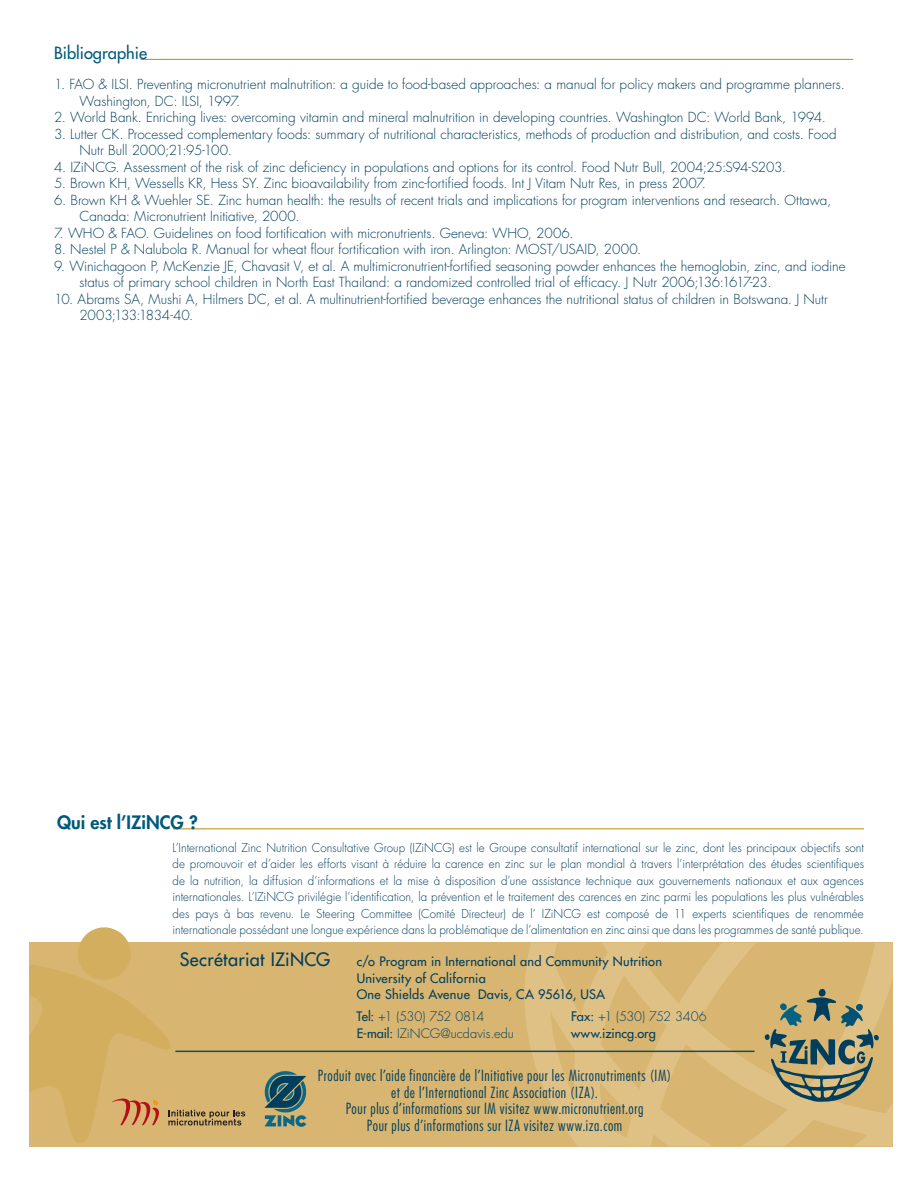
<style>
.page{position:relative;width:918px;height:1188px;background:#fff}
.page>*{position:absolute;margin:0;border:0;box-sizing:border-box;transform-origin:0 0}
.content{font:500 18px "Futura Std";letter-spacing:.015em;color:#003e5e}
.reference_head{font:800 18px "Futura Std";color:#005a7b}
.reference_head-2{font:500 16.5px "Futura Std";color:#005a7b}
.content-2{font:300 condensed 15px "Futura Std";letter-spacing:.04em;color:#003e5e}
.reference_content{font:300 13.5px/16.5px "Futura Std";color:#003e5e}
.content-3{font:500 12.75px/16.5px "Futura Std";letter-spacing:.02em;color:#003e5e}
.content-4{font:300 12.75px "Futura Std";letter-spacing:-.005em;color:#003e5e}
.content-5{font:300 12.75px "Futura Std";letter-spacing:-.06em;color:#003e5e}
.content-6{font:500 12.75px "Futura Std";color:#003e5e}
.reference_content-2{font:300 12px/16.5px "Futura Std";letter-spacing:.005em;color:#003e5e;text-align:justify;scale:.96 1}
.s1{font-weight:500}
</style>
<div class="page">
<div style="left:29px;top:942px;width:864px;height:204px;background:#d8b570"></div>
<svg style="left:494px;top:943px;width:116px;height:138px"></svg>
<svg style="left:610px;top:942px;width:283px;height:204px"></svg>
<svg style="left:541px;top:988px;width:339px;height:158px"></svg>
<hr style="left:175px;top:1051px;width:580px;height:1px;background:#003e5e">
<hr style="left:173px;top:829px;width:691px;height:1px;background:#bb8c07">
<svg style="left:264px;top:1071px;width:43px;height:56px"></svg>
<svg style="left:29px;top:927px;width:216px;height:216px"></svg>
<hr style="left:140px;top:59px;width:713px;height:1px;background:#bb8c07">
<p class="reference_head-2" style="left:54px;top:43px;width:95px">Bibliographie</p>
<p class="reference_content" style="left:80px;top:76px;width:767px;text-indent:-26px">1. FAO &amp; ILSI. Preventing micronutrient malnutrition: a guide to food-based approaches: a manual for policy makers and programme planners.<br>Washington, DC: ILSI, 1997.</p>
<p class="reference_content" style="left:54px;top:109px;width:773px">2. World Bank. Enriching lives: overcoming vitamin and mineral malnutrition in developing countries. Washington DC: World Bank, 1994.</p>
<p class="reference_content" style="left:80px;top:126px;width:759px;text-indent:-26px">3. Lutter CK. Processed complementary foods: summary of nutritional characteristics, methods of production and distribution, and costs. Food<br>Nutr Bull 2000;21:95-100.</p>
<p class="reference_content" style="left:54px;top:159px;width:734px">4. IZiNCG. Assessment of the risk of zinc deficiency in populations and options for its control. Food Nutr Bull, 2004;25:S94-S203.</p>
<p class="reference_content" style="left:54px;top:175px;width:654px">5. Brown KH, Wessells KR, Hess SY. Zinc bioavailability from zinc-fortified foods. Int J Vitam Nutr Res, in press 2007.</p>
<p class="reference_content" style="left:80px;top:192px;width:753px;text-indent:-26px">6. Brown KH &amp; Wuehler SE. Zinc human health: the results of recent trials and implications for program interventions and research. Ottawa,<br>Canada: Micronutrient Initiative, 2000.</p>
<p class="reference_content" style="left:54px;top:225px;width:521px">7. WHO &amp; FAO. Guidelines on food fortification with micronutrients. Geneva: WHO, 2006.</p>
<p class="reference_content" style="left:54px;top:241px;width:589px">8. Nestel P &amp; Nalubola R. Manual for wheat flour fortification with iron. Arlington: MOST/USAID, 2000.</p>
<p class="reference_content" style="left:80px;top:258px;width:768px;text-indent:-26px">9. Winichagoon P, McKenzie JE, Chavasit V, et al. A multimicronutrient-fortified seasoning powder enhances the hemoglobin, zinc, and iodine status of primary school children in North East Thailand: a randomized controlled trial of efficacy. J Nutr 2006;136:1617-23.</p>
<p class="reference_content" style="left:80px;top:291px;width:750px;text-indent:-26px">10. Abrams SA, Mushi A, Hilmers DC, et al. A multinutrient-fortified beverage enhances the nutritional status of children in Botswana. J Nutr<br>2003;133:1834-40.</p>
<p class="reference_head" style="left:57px;top:811px;width:142px">Qui est l’IZiNCG ?</p>
<p class="reference_content-2" style="left:172px;top:840px;width:722px">L’International Zinc Nutrition Consultative Group (IZiNCG) est le Groupe consultatif international sur le zinc, dont les principaux objectifs sont de promouvoir et d’aider les efforts visant à réduire la carence en zinc sur le plan mondial à travers l’interprétation des études scientifiques de la nutrition, la diffusion d’informations et la mise à disposition d’une assistance technique aux gouvernements nationaux et aux agences internationales. L’IZiNCG privilégie l’identification, la prévention et le traitement des carences en zinc parmi les populations les plus vulnérables des pays à bas revenu. Le Steering Committee (Comité Directeur) de l’ IZiNCG est composé de 11 experts scientifiques de renommée internationale possédant une longue expérience dans la problématique de l’alimentation en zinc ainsi que dans les programmes de santé publique.</p>
<p class="content" style="left:180px;top:949px;width:152px">Secrétariat IZiNCG</p>
<p class="content-3" style="left:357px;top:954px;width:307px">c/o Program in International and Community Nutrition<br>University of California<br>One Shields Avenue Davis, CA 95616, USA</p>
<p class="content-5" style="left:357px;top:1009px;width:129px"><span class="s1">Tel:</span> +1 (530) 752 0814</p>
<p class="content-4" style="left:571px;top:1009px;width:137px"><span class="s1">Fax:</span> +1 (530) 752 3406</p>
<p class="content-4" style="left:357px;top:1025px;width:159px"><span class="s1">E-mail:</span> IZiNCG@ucdavis.edu</p>
<p class="content-6" style="left:571px;top:1025px;width:86px">www.izincg.org</p>
<p class="content-2" style="left:318px;top:1067px;width:355px">Produit avec l’aide financière de l’Initiative pour les Micronutriments (IM)</p>
<p class="content-2" style="left:391px;top:1083px;width:208px">et de l’International Zinc Association (IZA).</p>
<p class="content-2" style="left:346px;top:1100px;width:299px">Pour plus d’informations sur IM visitez www.micronutrient.org</p>
<p class="content-2" style="left:367px;top:1116px;width:257px">Pour plus d’informations sur IZA visitez www.iza.com</p>
</div>
